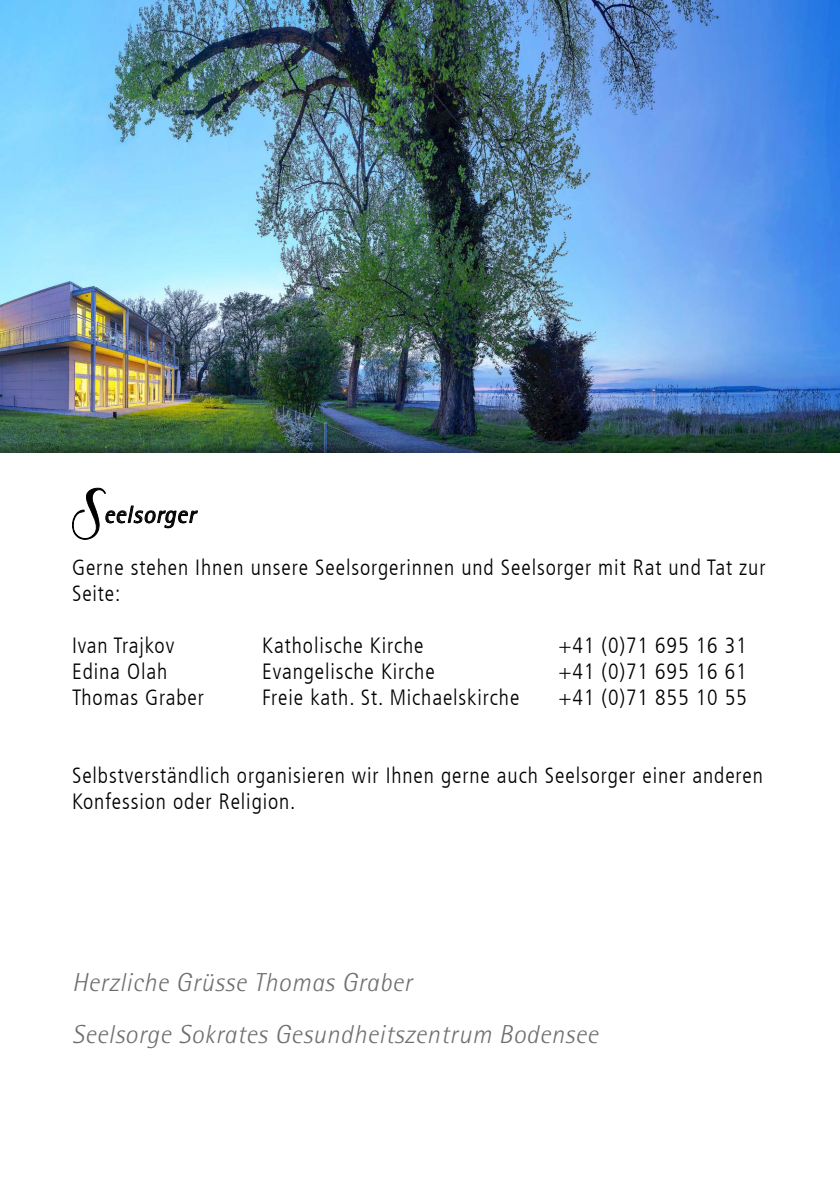
<style>
.page{position:relative;width:840px;height:1191px;background:#fff}
.page>*{position:absolute;margin:0;border:0;box-sizing:border-box;transform-origin:0 0}
.t1{font:italic 300 26px/52px "Rotis Semi Sans Std";letter-spacing:.025em;color:#706f6f}
.t2{font:italic 24px "Rotis Semi Sans Std";letter-spacing:.025em;color:#000}
.t3{font:300 condensed 22px/26px "Frutiger LT";letter-spacing:.04em;color:#000}
</style>
<div class="page">
<img style="left:0;top:0;width:839px;height:442px">
<div style="left:0;top:442px;width:839px;height:42px;background:#000;opacity:.3"></div>
<div style="left:0;top:454px;width:839px;height:30px;background:#fff"></div>
<svg style="left:72px;top:487px;width:126px;height:53px"></svg>
<p class="t2" style="left:104px;top:500px;width:93px">eelsorger</p>
<p class="t3" style="left:72px;top:554px;width:694px">Gerne stehen Ihnen unsere Seelsorgerinnen und Seelsorger mit Rat und Tat zur<br>Seite:</p>
<p class="t3" style="left:72px;top:632px;width:104px">Ivan Trajkov</p>
<p class="t3" style="left:262px;top:632px;width:163px">Katholische Kirche</p>
<p class="t3" style="left:558px;top:632px;width:190px">+41 (0)71 695 16 31</p>
<p class="t3" style="left:72px;top:658px;width:97px">Edina Olah</p>
<p class="t3" style="left:262px;top:658px;width:174px">Evangelische Kirche</p>
<p class="t3" style="left:558px;top:658px;width:190px">+41 (0)71 695 16 61</p>
<p class="t3" style="left:72px;top:684px;width:133px">Thomas Graber</p>
<p class="t3" style="left:262px;top:684px;width:258px">Freie kath. St. Michaelskirche</p>
<p class="t3" style="left:558px;top:684px;width:190px">+41 (0)71 855 10 55</p>
<p class="t3" style="left:72px;top:762px;width:692px">Selbstverständlich organisieren wir Ihnen gerne auch Seelsorger einer anderen<br>Konfession oder Religion.</p>
<p class="t1" style="left:72px;top:955px;width:527px">Herzliche Grüsse Thomas Graber<br>Seelsorge Sokrates Gesundheitszentrum Bodensee</p>
</div>
